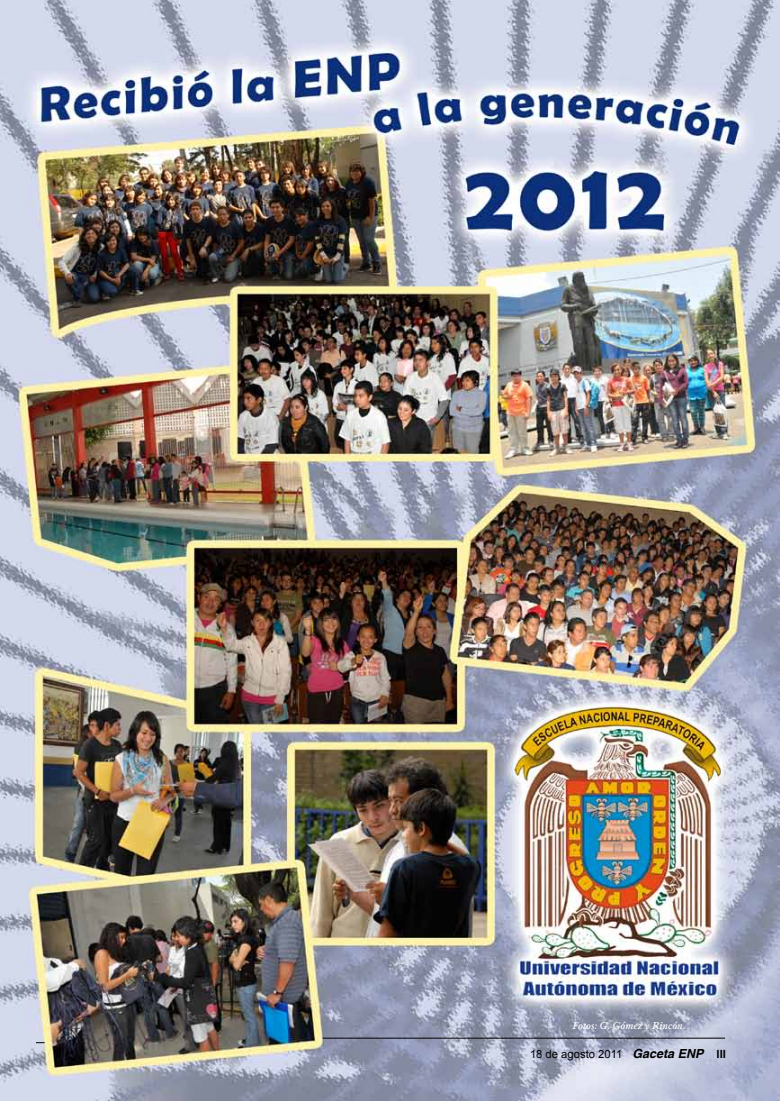
<style>
.page{position:relative;width:780px;height:1101px;background:#fff}
.page>*{position:absolute;margin:0;border:0;box-sizing:border-box;transform-origin:0 0}
.t1{font:italic 700 12.5px "Helvetica";color:#000}
.t2{font:11.25px "Arial";color:#000}
.t3{font:italic 600 10px "Garamond";color:#fff}
.s1{font-family:"Helvetica";font-weight:700;font-style:italic;font-size:12.5px}
.s2{font-family:"Arial";font-style:normal;font-size:11.25px}
</style>
<div class="page">
<img style="left:0;top:0;width:780px;height:1100px">
<hr style="left:322px;top:1037px;width:403px;height:1px;background:#000">
<p class="t3" style="left:572px;top:1019px;width:114px">Fotos: G. Gómez y Rincón.</p>
<p class="t2" style="left:531px;top:1046px;width:173px">18 de agosto 2011 <span class="s1">Gaceta ENP</span></p>
<p class="t1" style="left:634px;top:1045px;width:88px">Gaceta ENP <span class="s2">IIIIII</span></p>
<p class="t2" style="left:530px;top:1046px;width:94px">18 de agosto 2011</p>
</div>
